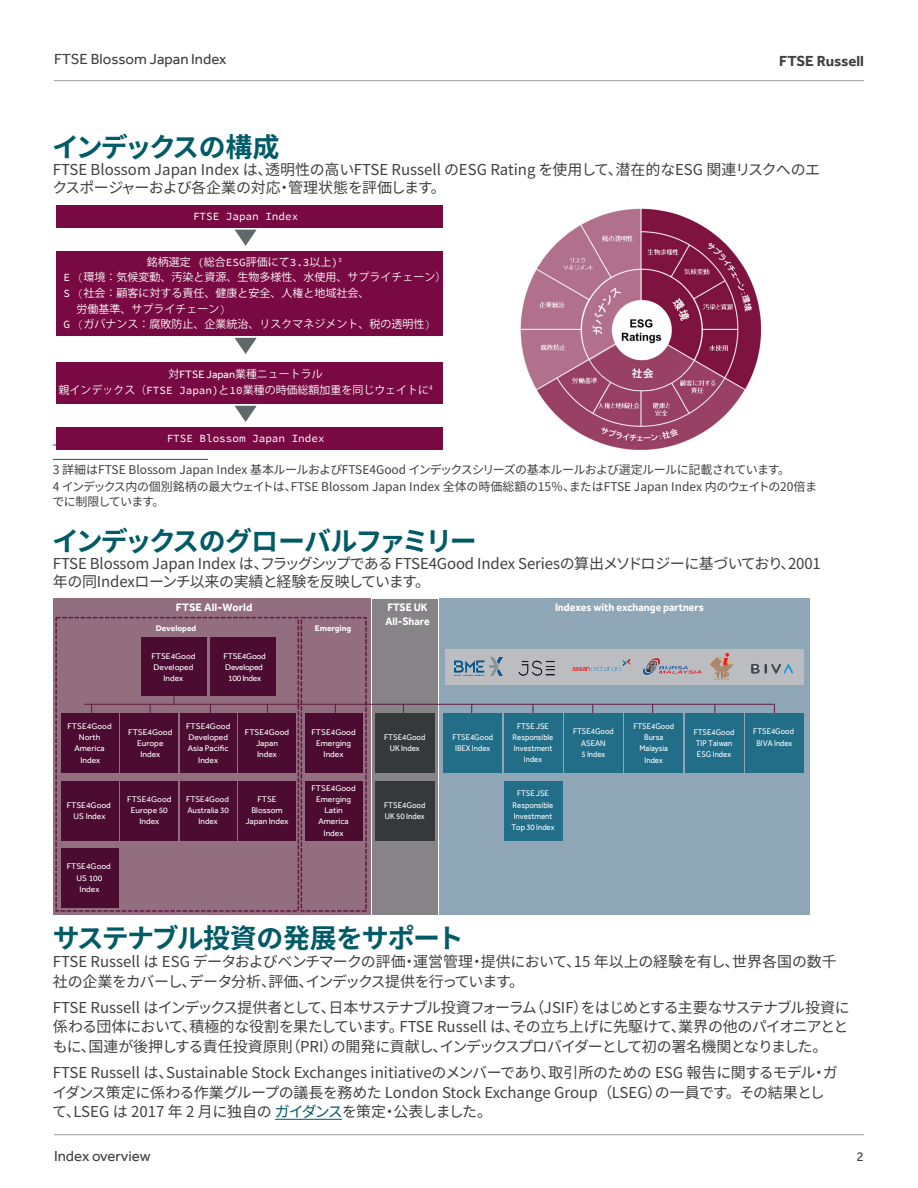
<style>
.page{position:relative;width:918px;height:1188px;background:#fff}
.page>*{position:absolute;margin:0;border:0;box-sizing:border-box;transform-origin:0 0}
.Heading_1{font:700 27px "Source Han Sans";letter-spacing:-.085em;color:#005b67}
.Body_text{font:700 27px "Source Han Sans";letter-spacing:-.05em;color:#005b67}
.Body_text-2{font:15px/19.5px "Source Han Sans";letter-spacing:-.015em;color:#404040}
.t1{font:15px "Effra";color:#404040}
.t2{font:700 15px "Effra";color:#404040}
.t3{font:13.5px "Effra";color:#404040}
.Footnote_text{font:12px/14.4px "Source Han Sans";letter-spacing:-.015em;color:#404040}
.t4{font:700 11.25px/13.5px "Effra";color:#fff;scale:.93 1}
.t5{font:700 11.25px "Effra";color:#fff}
.t6{font:10.95px/16.5px "Koz Go Pr 6 N";color:#fff;text-align:center}
.t7{font:10.95px "Source Code Pro";color:#fff}
.t8{font:8.4px/11.2px "Effra";color:#fff;text-align:center}
.t9{font:8.4px/11.2px "Effra";color:#fff;text-align:center;scale:.92 1}
.t10{font:8.4px/11.2px "Effra";color:#fff;scale:.93 1}
.t11{font:8.4px/11.2px "Effra";letter-spacing:-.03em;color:#fff;text-align:center}
.t12{font:700 8.4px "Effra";color:#fff}
.s1{font-family:"Source Code Pro"}
.s2{font-family:"Source Code Pro";font-weight:300}
.s3{font-family:"Effra"}
.s4{color:#005b67}
</style>
<div class="page">
<hr style="left:54px;top:1134px;width:810px;height:1px;background:#9f9f9f">
<hr style="left:54px;top:80px;width:810px;height:1px;background:#9f9f9f">
<hr style="left:53px;top:445px;width:123px;height:1px;background:#005b67">
<hr style="left:53px;top:459px;width:155px;height:1px;background:#005b67">
<div style="left:56px;top:205px;width:386px;height:22px;background:#780942"></div>
<svg style="left:235px;top:230px;width:22px;height:16px"></svg>
<div style="left:56px;top:362px;width:386px;height:42px;background:#780942"></div>
<svg style="left:235px;top:338px;width:22px;height:16px"></svg>
<div style="left:56px;top:427px;width:386px;height:22px;background:#780942"></div>
<svg style="left:235px;top:406px;width:22px;height:16px"></svg>
<div style="left:56px;top:251px;width:386px;height:84px;background:#780942"></div>
<div style="left:439px;top:599px;width:371px;height:316px;background:#8fa6b7"></div>
<div style="left:53px;top:599px;width:317px;height:316px;background:#926e7e"></div>
<div style="left:61px;top:781px;width:58px;height:59px;background:#4c0c32"></div>
<div style="left:61px;top:848px;width:58px;height:60px;background:#4c0c32"></div>
<div style="left:120px;top:781px;width:58px;height:59px;background:#4c0c32"></div>
<div style="left:180px;top:781px;width:56px;height:59px;background:#4c0c32"></div>
<hr style="left:91px;top:704px;width:1px;height:31px;background:#5f1b41">
<hr style="left:150px;top:704px;width:1px;height:31px;background:#5f1b41">
<hr style="left:210px;top:704px;width:1px;height:31px;background:#5f1b41">
<hr style="left:267px;top:704px;width:1px;height:31px;background:#5f1b41">
<hr style="left:335px;top:704px;width:1px;height:31px;background:#5f1b41">
<hr style="left:592px;top:704px;width:1px;height:31px;background:#5f1b41">
<hr style="left:774px;top:704px;width:1px;height:31px;background:#5f1b41">
<hr style="left:652px;top:704px;width:1px;height:31px;background:#5f1b41">
<hr style="left:715px;top:704px;width:1px;height:31px;background:#5f1b41">
<hr style="left:533px;top:704px;width:1px;height:31px;background:#5f1b41">
<hr style="left:471px;top:704px;width:1px;height:31px;background:#5f1b41">
<div style="left:55px;top:617px;width:244px;height:295px;border:2px dashed #5f1b41"></div>
<div style="left:301px;top:617px;width:66px;height:295px;border:2px dashed #5f1b41"></div>
<div style="left:61px;top:713px;width:58px;height:60px;background:#4c0c32"></div>
<div style="left:120px;top:713px;width:58px;height:60px;background:#4c0c32"></div>
<div style="left:180px;top:713px;width:56px;height:60px;background:#4c0c32"></div>
<div style="left:238px;top:713px;width:58px;height:60px;background:#4c0c32"></div>
<div style="left:305px;top:713px;width:58px;height:60px;background:#4c0c32"></div>
<div style="left:305px;top:781px;width:58px;height:59px;background:#4c0c32"></div>
<div style="left:504px;top:781px;width:58px;height:59px;background:#226d87"></div>
<div style="left:443px;top:713px;width:59px;height:60px;background:#226d87"></div>
<div style="left:504px;top:713px;width:58px;height:60px;background:#226d87"></div>
<div style="left:564px;top:713px;width:59px;height:60px;background:#226d87"></div>
<div style="left:624px;top:713px;width:59px;height:60px;background:#226d87"></div>
<div style="left:685px;top:713px;width:58px;height:60px;background:#226d87"></div>
<div style="left:745px;top:713px;width:59px;height:60px;background:#226d87"></div>
<div style="left:210px;top:637px;width:66px;height:59px;background:#4c0c32"></div>
<div style="left:142px;top:637px;width:65px;height:59px;background:#4c0c32"></div>
<div style="left:238px;top:781px;width:58px;height:59px;background:#4c0c32"></div>
<img style="left:513px;top:649px;width:48px;height:36px">
<img style="left:570px;top:649px;width:61px;height:36px">
<img style="left:643px;top:649px;width:59px;height:36px">
<div style="left:445px;top:650px;width:359px;height:33px;background:#bcbdc0"></div>
<svg style="left:710px;top:653px;width:24px;height:27px"></svg>
<div style="left:372px;top:599px;width:65px;height:316px;background:#868486"></div>
<div style="left:375px;top:781px;width:59px;height:59px;background:#36393c"></div>
<hr style="left:403px;top:704px;width:1px;height:31px;background:#5f1b41">
<div style="left:375px;top:713px;width:59px;height:60px;background:#36393c"></div>
<hr style="left:84px;top:704px;width:690px;height:1px;background:#5f1b41">
<img style="left:751px;top:664px;width:43px;height:10px">
<img style="left:520px;top:208px;width:242px;height:242px">
<hr style="left:275px;top:1119px;width:67px;height:1px;background:#005b67">
<p class="t1" style="left:54px;top:50px;width:174px">FTSE Blossom Japan Index</p>
<p class="t2" style="left:779px;top:52px;width:86px">FTSE Russell</p>
<p class="Heading_1" style="left:52px;top:131px;width:229px">インデックスの構成</p>
<p class="Body_text-2" style="left:52px;top:160px;width:769px;line-height:18px">FTSE Blossom Japan Index は、透明性の高いFTSE Russell のESG Rating を使用して、潜在的なESG 関連リスクへのエクスポージャーおよび各企業の対応・管理状態を評価します。</p>
<p class="t7" style="left:193px;top:210px;width:107px">FTSE Japan Index</p>
<p class="t6" style="left:147px;top:254px;width:197px">銘柄選定 <span class="s1">(</span>総合<span class="s1">ESG</span>評価にて<span class="s1">3.3</span>以上<span class="s1">)</span><sup>3</sup></p>
<p class="t6" style="left:64px;top:269px;width:384px"><span class="s1">E</span> <span class="s2">(</span>環境：気候変動、汚染と資源、生物多様性、水使用、サプライチェーン）</p>
<p class="t6" style="left:64px;top:285px;width:307px"><span class="s1">S</span> <span class="s2">(</span>社会：顧客に対する責任、健康と安全、人権と地域社会、</p>
<p class="t6" style="left:76px;top:301px;width:151px">労働基準、サプライチェーン<span class="s2">)</span></p>
<p class="t6" style="left:64px;top:316px;width:369px"><span class="s1">G</span> <span class="s2">(</span>ガバナンス：腐敗防止、企業統治、リスクマネジメント、税の透明性<span class="s2">)</span></p>
<p class="t6" style="left:59px;top:366px;width:376px">対<span class="s3">FTSE Japan</span>業種ニュートラル<br>親インデックス（<span class="s1">FTSE Japan)</span>と<span class="s1">10</span>業種の時価総額加重を同じウェイトに<sup>4</sup></p>
<p class="t7" style="left:167px;top:432px;width:159px">FTSE Blossom Japan Index</p>
<p class="Footnote_text" style="left:53px;top:462px;width:739px">3 詳細はFTSE Blossom Japan Index 基本ルールおよびFTSE4Good インデックスシリーズの基本ルールおよび選定ルールに記載されています。</p>
<p class="Footnote_text" style="left:53px;top:480px;width:766px">4 インデックス内の個別銘柄の最大ウェイトは、FTSE Blossom Japan Index 全体の時価総額の15％、またはFTSE Japan Index 内のウェイトの20倍までに制限しています。</p>
<p class="Heading_1" style="left:52px;top:526px;width:426px">インデックスのグローバルファミリー</p>
<p class="Body_text-2" style="left:53px;top:555px;width:769px;line-height:18px">FTSE Blossom Japan Index は、フラッグシップである FTSE4Good Index Seriesの算出メソドロジーに基づいており、2001年の同Indexローンチ以来の実績と経験を反映しています。</p>
<p class="t4" style="left:386px;top:601px;width:49px">FTSE UK<br>All-Share</p>
<p class="t5" style="left:176px;top:601px;width:78px">FTSE All-World</p>
<p class="t4" style="left:555px;top:601px;width:161px">Indexes with exchange partners</p>
<p class="t12" style="left:156px;top:623px;width:42px">Developed</p>
<p class="t12" style="left:315px;top:623px;width:38px">Emerging</p>
<p class="t8" style="left:151px;top:650px;width:46px">FTSE4Good<br>Developed<br>Index</p>
<p class="t11" style="left:224px;top:650px;width:44px">FTSE4Good<br>Developed<br>100 Index</p>
<p class="t9" style="left:452px;top:732px;width:46px">FTSE4Good<br>IBEX Index</p>
<p class="t9" style="left:513px;top:720px;width:46px">FTSE JSE<br>Responsible<br>Investment<br>Index</p>
<p class="t9" style="left:573px;top:726px;width:46px">FTSE4Good<br>ASEAN<br>5 Index</p>
<p class="t9" style="left:633px;top:720px;width:46px">FTSE4Good<br>Bursa<br>Malaysia<br>Index</p>
<p class="t9" style="left:694px;top:726px;width:46px;text-align:left">FTSE4Good<br>TIP Taiwan<br>ESG Index</p>
<p class="t9" style="left:753px;top:726px;width:46px">FTSE4Good<br>BIVA Index</p>
<p class="t8" style="left:67px;top:720px;width:46px">FTSE4Good<br>North<br>America<br>Index</p>
<p class="t8" style="left:128px;top:726px;width:46px">FTSE4Good<br>Europe<br>Index</p>
<p class="t8" style="left:186px;top:720px;width:46px">FTSE4Good<br>Developed<br>Asia Pacific<br>Index</p>
<p class="t8" style="left:245px;top:726px;width:46px">FTSE4Good<br>Japan<br>Index</p>
<p class="t8" style="left:311px;top:726px;width:46px">FTSE4Good<br>Emerging<br>Index</p>
<p class="t8" style="left:311px;top:782px;width:46px">FTSE4Good<br>Emerging<br>Latin<br>America<br>Index</p>
<p class="t9" style="left:511px;top:788px;width:48px">FTSE JSE<br>Responsible<br>Investment<br>Top 30 Index</p>
<p class="t10" style="left:384px;top:732px;width:46px;text-align:center">FTSE4Good<br>UK Index</p>
<p class="t8" style="left:127px;top:793px;width:46px">FTSE4Good<br>Europe 50<br>Index</p>
<p class="t8" style="left:186px;top:793px;width:44px">FTSE4Good<br>Australia 30<br>Index</p>
<p class="t8" style="left:245px;top:793px;width:45px">FTSE<br>Blossom<br>Japan Index</p>
<p class="t10" style="left:384px;top:799px;width:46px">FTSE4Good<br>UK 50 Index</p>
<p class="t8" style="left:67px;top:799px;width:46px">FTSE4Good<br>US Index</p>
<p class="t8" style="left:67px;top:861px;width:46px">FTSE4Good<br>US 100<br>Index</p>
<p class="Body_text" style="left:53px;top:923px;width:412px">サステナブル投資の発展をサポート</p>
<p class="Body_text-2" style="left:53px;top:952px;width:785px">FTSE Russell は ESG データおよびベンチマークの評価・運営管理・提供において、15 年以上の経験を有し、世界各国の数千社の企業をカバーし、データ分析、評価、インデックス提供を行っています。</p>
<p class="Body_text-2" style="left:53px;top:998px;width:799px;text-align:justify">FTSE Russell はインデックス提供者として、日本サステナブル投資フォーラム（JSIF）をはじめとする主要なサステナブル投資に係わる団体において、積極的な役割を果たしています。FTSE Russell は、その立ち上げに先駆けて、業界の他のパイオニアとともに、国連が後押しする責任投資原則（PRI）の開発に貢献し、インデックスプロバイダーとして初の署名機関となりました。</p>
<p class="Body_text-2" style="left:52px;top:1063px;width:787px">FTSE Russell は、Sustainable Stock Exchanges initiativeのメンバーであり、取引所のための ESG 報告に関するモデル・ガイダンス策定に係わる作業グループの議長を務めた London Stock Exchange Group （LSEG）の一員です。その結果として、LSEG は 2017 年 2 月に独自の <span class="s4">ガイダンス</span>を策定・公表しました。</p>
<p class="t1" style="left:54px;top:1147px;width:98px">Index overview</p>
<p class="t3" style="left:857px;top:1149px;width:9px">2</p>
</div>
